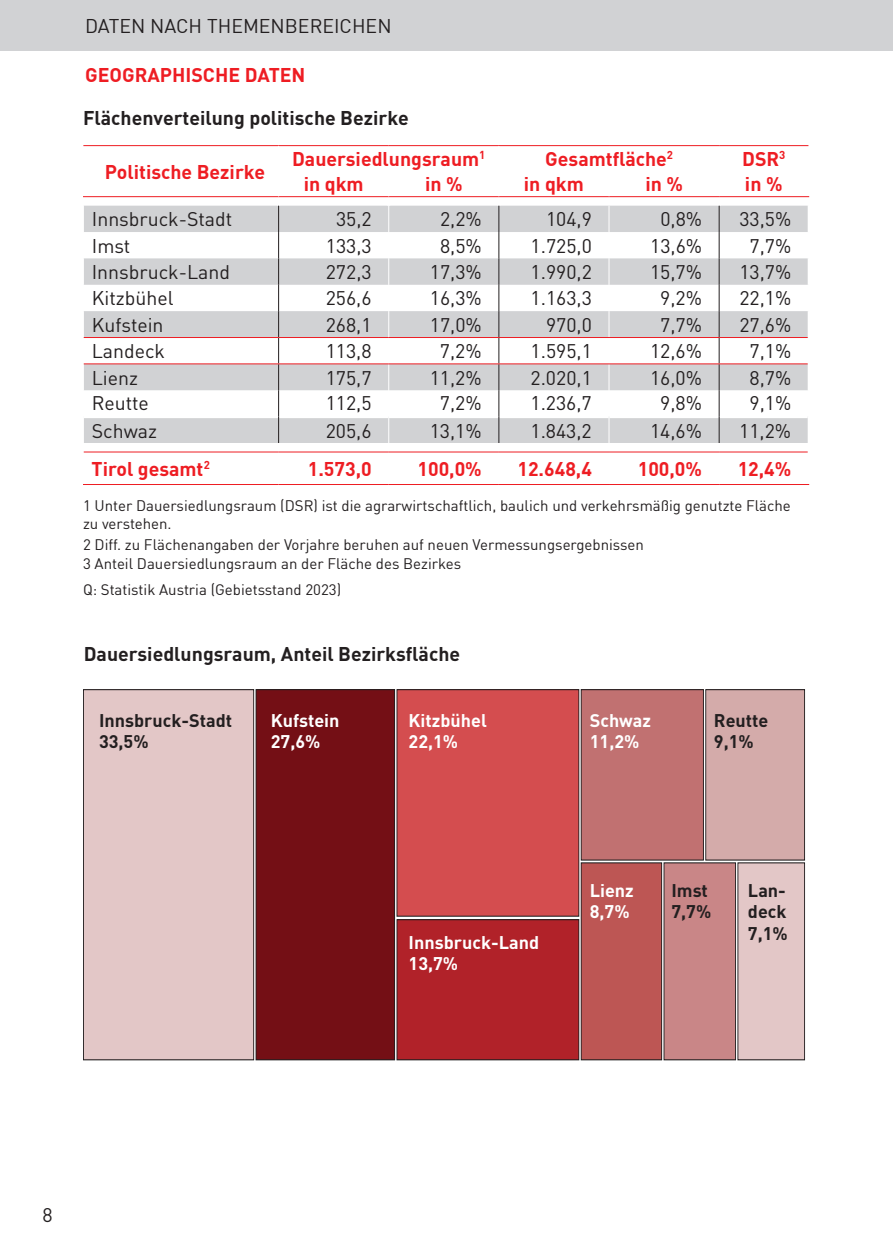
<style>
.page{position:relative;width:893px;height:1259px;background:#fff}
.page>*{position:absolute;margin:0;border:0;box-sizing:border-box;transform-origin:0 0}
.t1{font:19.5px "DIN";color:#231f20}
.t2{font:700 19.5px "DIN";color:#ee1d23}
.t3{font:700 19.5px "DIN";color:#231f20}
.t4{font:700 18px/21.6px "DIN";color:#fff}
.t5{font:700 18px/21.6px "DIN";color:#231f20}
.t6{font:15px/18px "DIN";color:#231f20}
</style>
<div class="page">
<div style="left:0;top:0;width:893px;height:51px;background:#d1d2d4"></div>
<hr style="left:279px;top:145px;width:110px;height:1px;background:#ee1d23">
<hr style="left:389px;top:145px;width:110px;height:1px;background:#ee1d23">
<hr style="left:499px;top:145px;width:110px;height:1px;background:#ee1d23">
<hr style="left:609px;top:145px;width:110px;height:1px;background:#ee1d23">
<hr style="left:719px;top:145px;width:89px;height:1px;background:#ee1d23">
<hr style="left:83px;top:145px;width:196px;height:1px;background:#ee1d23">
<hr style="left:83px;top:484px;width:196px;height:1px;background:#ee1d23">
<hr style="left:279px;top:484px;width:110px;height:1px;background:#ee1d23">
<hr style="left:389px;top:484px;width:110px;height:1px;background:#ee1d23">
<hr style="left:499px;top:484px;width:110px;height:1px;background:#ee1d23">
<hr style="left:609px;top:484px;width:110px;height:1px;background:#ee1d23">
<hr style="left:719px;top:484px;width:90px;height:1px;background:#ee1d23">
<svg style="left:83px;top:146px;width:726px;height:306px"></svg>
<hr style="left:84px;top:337px;width:195px;height:1px;background:#ee1d23">
<hr style="left:279px;top:337px;width:110px;height:1px;background:#ee1d23">
<hr style="left:389px;top:337px;width:110px;height:1px;background:#ee1d23">
<hr style="left:499px;top:337px;width:110px;height:1px;background:#ee1d23">
<hr style="left:609px;top:337px;width:110px;height:1px;background:#ee1d23">
<hr style="left:719px;top:337px;width:89px;height:1px;background:#ee1d23">
<hr style="left:84px;top:363px;width:195px;height:1px;background:#ee1d23">
<hr style="left:279px;top:363px;width:110px;height:1px;background:#ee1d23">
<hr style="left:389px;top:363px;width:110px;height:1px;background:#ee1d23">
<hr style="left:499px;top:363px;width:110px;height:1px;background:#ee1d23">
<hr style="left:609px;top:363px;width:110px;height:1px;background:#ee1d23">
<hr style="left:719px;top:363px;width:89px;height:1px;background:#ee1d23">
<div style="left:83px;top:689px;width:171px;height:370px;background:#e3c7c7"></div>
<div style="left:83px;top:689px;width:171px;height:371px;border:1px solid #231f20"></div>
<div style="left:397px;top:689px;width:182px;height:227px;background:#d44d4f"></div>
<div style="left:397px;top:919px;width:182px;height:140px;background:#b12229"></div>
<div style="left:397px;top:919px;width:182px;height:141px;border:1px solid #231f20"></div>
<div style="left:706px;top:689px;width:99px;height:171px;background:#d4abaa"></div>
<div style="left:705px;top:689px;width:100px;height:171px;border:1px solid #231f20"></div>
<div style="left:256px;top:689px;width:139px;height:370px;background:#740f15"></div>
<div style="left:256px;top:689px;width:139px;height:371px;border:1px solid #231f20"></div>
<div style="left:581px;top:689px;width:122px;height:171px;background:#c17171"></div>
<div style="left:581px;top:689px;width:123px;height:171px;border:1px solid #231f20"></div>
<div style="left:581px;top:863px;width:81px;height:196px;background:#bd5654"></div>
<div style="left:581px;top:862px;width:81px;height:198px;border:1px solid #231f20"></div>
<div style="left:664px;top:863px;width:72px;height:196px;background:#c98687"></div>
<div style="left:664px;top:862px;width:72px;height:198px;border:1px solid #231f20"></div>
<div style="left:738px;top:863px;width:67px;height:196px;background:#e3c7c7"></div>
<div style="left:738px;top:862px;width:67px;height:198px;border:1px solid #231f20"></div>
<p class="t1" style="left:85px;top:14px;width:308px">DATEN NACH THEMENBEREICHEN</p>
<p class="t2" style="left:85px;top:62px;width:222px">GEOGRAPHISCHE DATEN</p>
<p class="t3" style="left:83px;top:106px;width:327px">Flächenverteilung politische Bezirke</p>
<p class="t2" style="left:105px;top:159px;width:162px">Politische Bezirke</p>
<p class="t2" style="left:292px;top:146px;width:195px">Dauersiedlungsraum<sup>1</sup></p>
<p class="t2" style="left:545px;top:146px;width:129px">Gesamtfläche<sup>2</sup></p>
<p class="t2" style="left:742px;top:146px;width:45px">DSR<sup>3</sup></p>
<p class="t2" style="left:304px;top:171px;width:61px">in qkm</p>
<p class="t2" style="left:425px;top:171px;width:39px">in %</p>
<p class="t2" style="left:524px;top:171px;width:61px">in qkm</p>
<p class="t2" style="left:645px;top:171px;width:39px">in %</p>
<p class="t2" style="left:745px;top:171px;width:39px">in %</p>
<p class="t1" style="left:92px;top:207px;width:142px">Innsbruck-Stadt</p>
<p class="t1" style="left:336px;top:207px;width:37px">35,2</p>
<p class="t1" style="left:440px;top:207px;width:43px">2,2%</p>
<p class="t1" style="left:546px;top:207px;width:47px">104,9</p>
<p class="t1" style="left:660px;top:207px;width:43px">0,8%</p>
<p class="t1" style="left:739px;top:207px;width:53px">33,5%</p>
<p class="t1" style="left:92px;top:233px;width:40px">Imst</p>
<p class="t1" style="left:326px;top:233px;width:47px">133,3</p>
<p class="t1" style="left:440px;top:233px;width:43px">8,5%</p>
<p class="t1" style="left:531px;top:233px;width:63px">1.725,0</p>
<p class="t1" style="left:650px;top:233px;width:53px">13,6%</p>
<p class="t1" style="left:750px;top:233px;width:43px">7,7%</p>
<p class="t1" style="left:92px;top:260px;width:140px">Innsbruck-Land</p>
<p class="t1" style="left:326px;top:260px;width:47px">272,3</p>
<p class="t1" style="left:430px;top:260px;width:53px">17,3%</p>
<p class="t1" style="left:531px;top:260px;width:63px">1.990,2</p>
<p class="t1" style="left:650px;top:260px;width:53px">15,7%</p>
<p class="t1" style="left:739px;top:260px;width:53px">13,7%</p>
<p class="t1" style="left:92px;top:286px;width:83px">Kitzbühel</p>
<p class="t1" style="left:326px;top:286px;width:47px">256,6</p>
<p class="t1" style="left:430px;top:286px;width:53px">16,3%</p>
<p class="t1" style="left:531px;top:286px;width:63px">1.163,3</p>
<p class="t1" style="left:660px;top:286px;width:43px">9,2%</p>
<p class="t1" style="left:739px;top:286px;width:53px">22,1%</p>
<p class="t1" style="left:92px;top:312px;width:73px">Kufstein</p>
<p class="t1" style="left:326px;top:312px;width:47px">268,1</p>
<p class="t1" style="left:430px;top:312px;width:53px">17,0%</p>
<p class="t1" style="left:546px;top:312px;width:47px">970,0</p>
<p class="t1" style="left:660px;top:312px;width:43px">7,7%</p>
<p class="t1" style="left:739px;top:312px;width:53px">27,6%</p>
<p class="t1" style="left:92px;top:339px;width:75px">Landeck</p>
<p class="t1" style="left:326px;top:339px;width:47px">113,8</p>
<p class="t1" style="left:440px;top:339px;width:43px">7,2%</p>
<p class="t1" style="left:531px;top:339px;width:63px">1.595,1</p>
<p class="t1" style="left:650px;top:339px;width:53px">12,6%</p>
<p class="t1" style="left:749px;top:339px;width:43px">7,1%</p>
<p class="t1" style="left:92px;top:365px;width:48px">Lienz</p>
<p class="t1" style="left:326px;top:365px;width:47px">175,7</p>
<p class="t1" style="left:430px;top:365px;width:53px">11,2%</p>
<p class="t1" style="left:530px;top:365px;width:63px">2.020,1</p>
<p class="t1" style="left:650px;top:365px;width:53px">16,0%</p>
<p class="t1" style="left:749px;top:365px;width:43px">8,7%</p>
<p class="t1" style="left:92px;top:391px;width:59px">Reutte</p>
<p class="t1" style="left:326px;top:391px;width:47px">112,5</p>
<p class="t1" style="left:440px;top:391px;width:43px">7,2%</p>
<p class="t1" style="left:530px;top:391px;width:63px">1.236,7</p>
<p class="t1" style="left:660px;top:391px;width:43px">9,8%</p>
<p class="t1" style="left:749px;top:391px;width:43px">9,1%</p>
<p class="t1" style="left:92px;top:419px;width:67px">Schwaz</p>
<p class="t1" style="left:326px;top:419px;width:47px">205,6</p>
<p class="t1" style="left:430px;top:419px;width:53px">13,1%</p>
<p class="t1" style="left:530px;top:419px;width:63px">1.843,2</p>
<p class="t1" style="left:650px;top:419px;width:53px">14,6%</p>
<p class="t1" style="left:739px;top:419px;width:53px">11,2%</p>
<p class="t2" style="left:92px;top:456px;width:120px">Tirol gesamt<sup>2</sup></p>
<p class="t2" style="left:308px;top:456px;width:65px">1.573,0</p>
<p class="t2" style="left:417px;top:456px;width:66px">100,0%</p>
<p class="t2" style="left:517px;top:456px;width:76px">12.648,4</p>
<p class="t2" style="left:638px;top:456px;width:66px">100,0%</p>
<p class="t2" style="left:738px;top:456px;width:55px">12,4%</p>
<p class="t6" style="left:83px;top:496px;width:709px">1 Unter Dauersiedlungsraum (DSR) ist die agrarwirtschaftlich, baulich und verkehrsmäßig genutzte Fläche zu verstehen.</p>
<p class="t6" style="left:83px;top:535px;width:562px">2 Diff. zu Flächenangaben der Vorjahre beruhen auf neuen Vermessungsergebnissen</p>
<p class="t6" style="left:83px;top:580px;width:260px">Q: Statistik Austria (Gebietsstand 2023)</p>
<p class="t6" style="left:83px;top:554px;width:380px">3 Anteil Dauersiedlungsraum an der Fläche des Bezirkes</p>
<p class="t3" style="left:84px;top:641px;width:378px">Dauersiedlungsraum, Anteil Bezirksfläche</p>
<p class="t5" style="left:99px;top:708px;width:135px">Innsbruck-Stadt<br>33,5%</p>
<p class="t4" style="left:271px;top:708px;width:70px">Kufstein<br>27,6%</p>
<p class="t4" style="left:409px;top:708px;width:80px">Kitzbühel<br>22,1%</p>
<p class="t4" style="left:590px;top:708px;width:63px">Schwaz<br>11,2%</p>
<p class="t5" style="left:714px;top:708px;width:56px">Reutte<br>9,1%</p>
<p class="t4" style="left:409px;top:930px;width:132px">Innsbruck-Land<br>13,7%</p>
<p class="t4" style="left:590px;top:878px;width:46px">Lienz<br>8,7%</p>
<p class="t5" style="left:671px;top:878px;width:41px">Imst<br>7,7%</p>
<p class="t5" style="left:748px;top:878px;width:41px;text-align:justify">Lan&shy;deck 7,1%</p>
<p class="t1" style="left:43px;top:1203px;width:12px">8</p>
</div>
